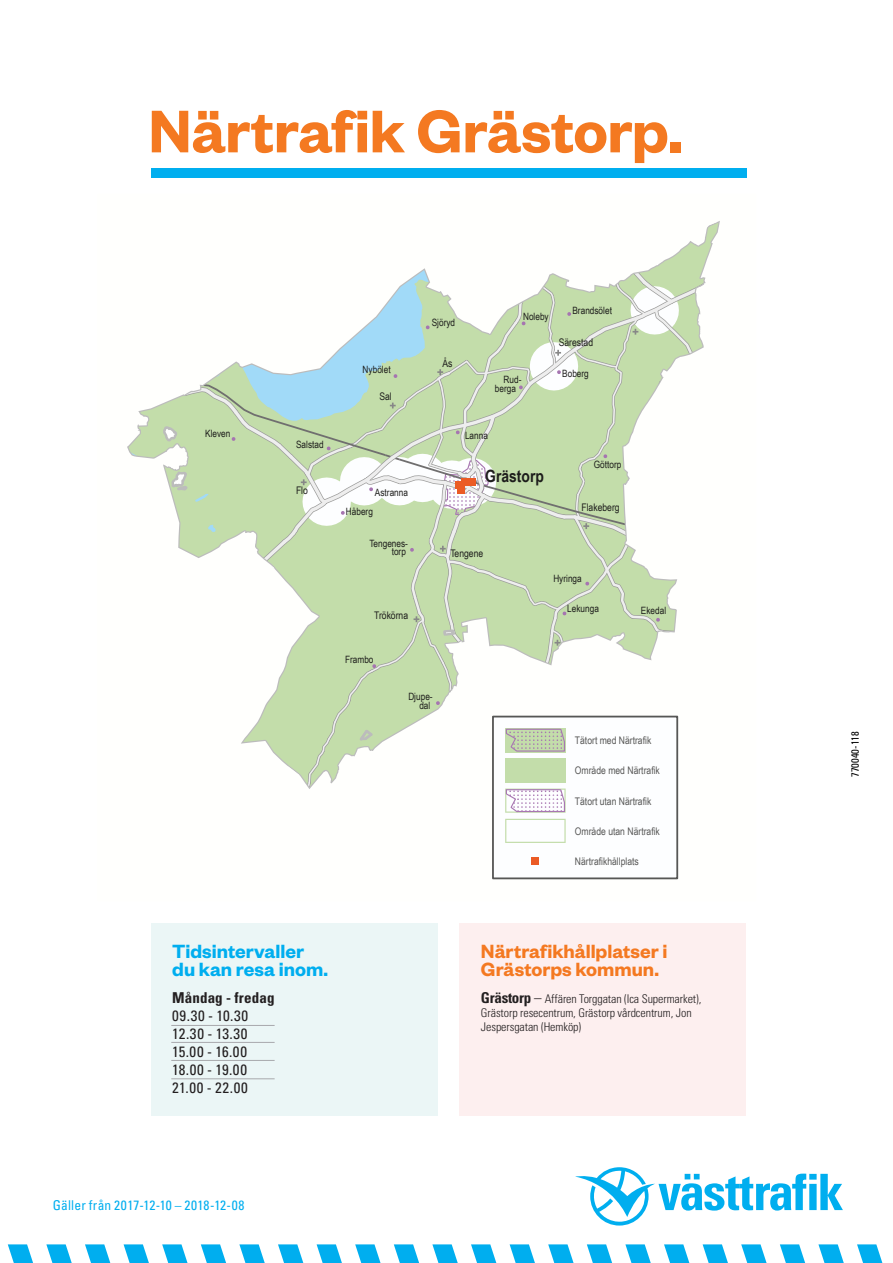
<style>
.page{position:relative;width:893px;height:1263px;background:#fff}
.page>*{position:absolute;margin:0;border:0;box-sizing:border-box;transform-origin:0 0}
.rubrik_orange{font:600 66px "Founders Grotesk";letter-spacing:-.01em;color:#f47921}
.rubrik_orange-2{font:600 21px/18px "Founders Grotesk";color:#f47921}
.rubrik_orange-3{font:600 21px "Founders Grotesk";color:#00aeef}
.t1{font:700 16.95px "Arial Narrow";color:#1d1d1b}
.Brödtext{font:condensed 15px "Univers";letter-spacing:.05em;color:#231f20}
.t2{font:700 condensed 15px "Univers";letter-spacing:.01em;color:#231f20}
.t3{font:condensed 13.5px "Univers";letter-spacing:.01em;color:#00aeef}
.t4{font:300 condensed 12px/14.4px "Univers";letter-spacing:-.005em;color:#231f20}
.t5{font:10.5px "Arial Narrow";color:#575756}
.t6{font:10.5px "Arial Narrow";color:#1d1d1b}
.t7{font:condensed 10.5px "Univers";color:#000}
.t8{font:10.05px "Arial Narrow";color:#1d1d1b}
.s1{font-weight:700;font-size:15px}
.s2{font-size:15px}
</style>
<div class="page">
<div style="left:492px;top:716px;width:186px;height:163px;border:2px solid #575756"></div>
<svg style="left:127px;top:221px;width:593px;height:622px"></svg>
<div style="left:532px;top:857px;width:7px;height:8px;background:#eb5b25"></div>
<div style="left:151px;top:168px;width:595px;height:10px;background:#00aeef"></div>
<div style="left:460px;top:923px;width:286px;height:192px;background:#fdefef"></div>
<svg style="left:575px;top:1167px;width:268px;height:58px"></svg>
<svg style="left:780px;top:1244px;width:25px;height:19px"></svg>
<svg style="left:857px;top:1244px;width:25px;height:19px"></svg>
<svg style="left:818px;top:1244px;width:26px;height:19px"></svg>
<svg style="left:394px;top:1244px;width:25px;height:19px"></svg>
<svg style="left:741px;top:1244px;width:26px;height:19px"></svg>
<svg style="left:471px;top:1244px;width:25px;height:19px"></svg>
<svg style="left:510px;top:1244px;width:25px;height:19px"></svg>
<svg style="left:548px;top:1244px;width:26px;height:19px"></svg>
<svg style="left:432px;top:1244px;width:26px;height:19px"></svg>
<svg style="left:703px;top:1244px;width:25px;height:19px"></svg>
<svg style="left:664px;top:1244px;width:25px;height:19px"></svg>
<svg style="left:625px;top:1244px;width:26px;height:19px"></svg>
<svg style="left:587px;top:1244px;width:25px;height:19px"></svg>
<svg style="left:355px;top:1244px;width:26px;height:19px"></svg>
<svg style="left:85px;top:1244px;width:25px;height:19px"></svg>
<svg style="left:124px;top:1244px;width:25px;height:19px"></svg>
<svg style="left:162px;top:1244px;width:26px;height:19px"></svg>
<svg style="left:46px;top:1244px;width:26px;height:19px"></svg>
<svg style="left:317px;top:1244px;width:25px;height:19px"></svg>
<svg style="left:278px;top:1244px;width:25px;height:19px"></svg>
<svg style="left:239px;top:1244px;width:26px;height:19px"></svg>
<svg style="left:201px;top:1244px;width:25px;height:19px"></svg>
<svg style="left:7px;top:1244px;width:26px;height:19px"></svg>
<div style="left:151px;top:923px;width:287px;height:192px;background:#ebf6f6"></div>
<hr style="left:171px;top:1025px;width:104px;height:1px;background:#a8a9ad">
<hr style="left:171px;top:1042px;width:104px;height:1px;background:#a8a9ad">
<hr style="left:171px;top:1060px;width:104px;height:1px;background:#a8a9ad">
<hr style="left:171px;top:1078px;width:104px;height:1px;background:#a8a9ad">
<p class="rubrik_orange" style="left:148px;top:89px;width:536px">Närtrafik Grästorp.</p>
<p class="t8" style="left:432px;top:315px;width:25px">Sjöryd</p>
<p class="t8" style="left:523px;top:309px;width:27px">Noleby</p>
<p class="t8" style="left:572px;top:303px;width:41px">Brandsölet</p>
<p class="t6" style="left:559px;top:334px;width:36px">Särestad</p>
<p class="t8" style="left:205px;top:426px;width:27px">Kleven</p>
<p class="t8" style="left:296px;top:437px;width:29px">Salstad</p>
<p class="t6" style="left:296px;top:482px;width:13px">Flo</p>
<p class="t6" style="left:443px;top:355px;width:12px">Ås</p>
<p class="t8" style="left:363px;top:362px;width:30px">Nybölet</p>
<p class="t8" style="left:562px;top:366px;width:28px">Boberg</p>
<p class="t8" style="left:504px;top:372px;width:19px">Rud-</p>
<p class="t8" style="left:495px;top:381px;width:23px">berga</p>
<p class="t6" style="left:379px;top:389px;width:14px">Sal</p>
<p class="t8" style="left:375px;top:485px;width:35px">Astranna</p>
<p class="t8" style="left:346px;top:504px;width:29px">Håberg</p>
<p class="t8" style="left:369px;top:536px;width:40px">Tengenes-</p>
<p class="t8" style="left:392px;top:544px;width:16px">torp</p>
<p class="t6" style="left:374px;top:608px;width:36px">Trökörna</p>
<p class="t8" style="left:345px;top:652px;width:30px">Frambo</p>
<p class="t8" style="left:408px;top:689px;width:26px">Djupe-</p>
<p class="t8" style="left:419px;top:698px;width:13px">dal</p>
<p class="t8" style="left:465px;top:428px;width:24px">Lanna</p>
<p class="t1" style="left:485px;top:463px;width:60px">Grästorp</p>
<p class="t8" style="left:594px;top:457px;width:29px">Göttorp</p>
<p class="t6" style="left:581px;top:500px;width:40px">Flakeberg</p>
<p class="t6" style="left:450px;top:546px;width:34px">Tengene</p>
<p class="t8" style="left:553px;top:571px;width:30px">Hyringa</p>
<p class="t8" style="left:567px;top:601px;width:33px">Lekunga</p>
<p class="t8" style="left:641px;top:603px;width:27px">Ekedal</p>
<p class="t5" style="left:575px;top:732px;width:78px">Tätort med Närtrafik</p>
<p class="t5" style="left:575px;top:763px;width:86px">Område med Närtrafik</p>
<p class="t5" style="left:575px;top:793px;width:78px">Tätort utan Närtrafik</p>
<p class="t5" style="left:575px;top:823px;width:86px">Område utan Närtrafik</p>
<p class="t5" style="left:575px;top:853px;width:65px">Närtrafikhållplats</p>
<p class="rubrik_orange-3" style="left:172px;top:938px;width:133px">Tidsintervaller</p>
<p class="rubrik_orange-3" style="left:172px;top:956px;width:157px">du kan resa inom.</p>
<p class="t2" style="left:172px;top:988px;width:104px">Måndag - fredag</p>
<p class="Brödtext" style="left:172px;top:1006px;width:78px">09.30 - 10.30</p>
<p class="Brödtext" style="left:172px;top:1024px;width:77px">12.30 - 13.30</p>
<p class="Brödtext" style="left:172px;top:1042px;width:76px">15.00 - 16.00</p>
<p class="Brödtext" style="left:172px;top:1060px;width:76px">18.00 - 19.00</p>
<p class="Brödtext" style="left:172px;top:1078px;width:77px">21.00 - 22.00</p>
<p class="rubrik_orange-2" style="left:481px;top:941px;width:188px">Närtrafikhållplatser i<br>Grästorps kommun.</p>
<p class="t4" style="left:481px;top:991px;width:222px"><span class="s1">Grästorp</span> <span class="s2">–</span> Affären Torggatan (Ica Supermarket),<br>Grästorp resecentrum, Grästorp vårdcentrum, Jon<br>Jespersgatan (Hemköp)</p>
<p class="t3" style="left:53px;top:1197px;width:193px">Gäller från 2017-12-10 – 2018-12-08</p>
<p class="t7" style="left:848px;top:777px;width:47px;rotate:-90deg">770040-118</p>
</div>
